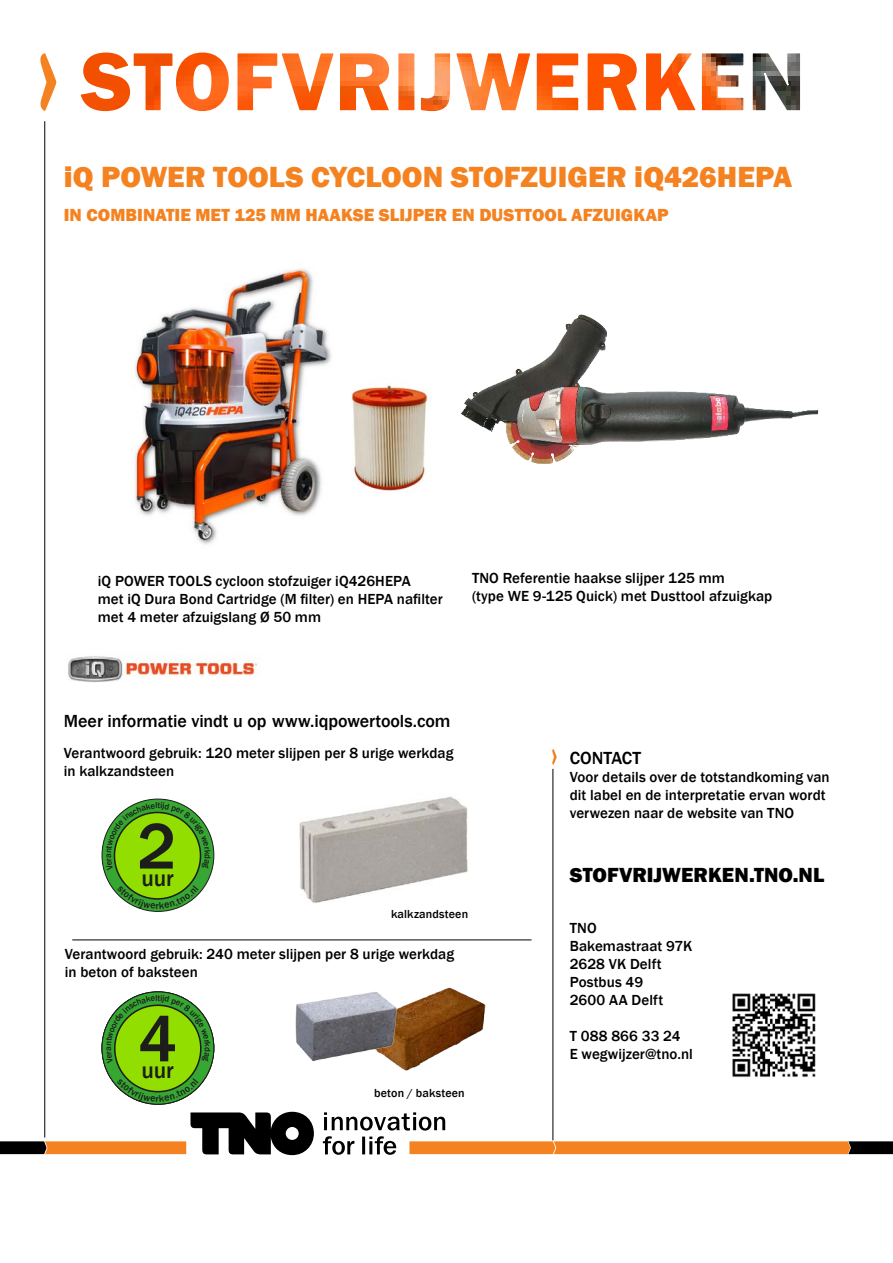
<style>
.page{position:relative;width:893px;height:1263px;background:#fff}
.page>*{position:absolute;margin:0;border:0;box-sizing:border-box;transform-origin:0 0}
.t1{font:500 67.05px "Franklin Gothic";color:#1d1d1b}
.t2{font:42.6px "Myriad Pro";color:#1d1d1b}
.t3{font:800 30px "Franklin Gothic";color:#f58220}
.t4{font:500 23.1px "Franklin Gothic";color:#1d1d1b}
.t5{font:800 21px "Franklin Gothic";color:#000}
.t6{font:800 18px "Franklin Gothic";letter-spacing:.005em;color:#f58220}
.t7{font:500 18px "Franklin Gothic";letter-spacing:-.005em;color:#000}
.t8{font:500 15px/18px "Franklin Gothic";letter-spacing:.005em;color:#000}
.t9{font:14.7px "Myriad Pro";color:#1d1d1b}
.t10{font:500 12px "Franklin Gothic";letter-spacing:.015em;color:#000}
</style>
<div class="page">
<svg style="left:44px;top:702px;width:1px;height:12px"></svg>
<hr style="left:45px;top:121px;width:1px;height:1016px;background:#000">
<hr style="left:553px;top:769px;width:1px;height:371px;background:#000">
<svg style="left:552px;top:749px;width:5px;height:16px"></svg>
<svg style="left:80px;top:52px;width:721px;height:60px"></svg>
<svg style="left:40px;top:53px;width:16px;height:58px"></svg>
<hr style="left:72px;top:940px;width:459px;height:1px;background:#000">
<img style="left:68px;top:653px;width:192px;height:29px">
<img style="left:732px;top:993px;width:84px;height:84px">
<img style="left:132px;top:268px;width:199px;height:277px">
<img style="left:460px;top:314px;width:359px;height:150px">
<img style="left:398px;top:987px;width:88px;height:84px">
<img style="left:295px;top:987px;width:113px;height:79px">
<img style="left:299px;top:796px;width:169px;height:107px">
<svg style="left:102px;top:992px;width:112px;height:112px"></svg>
<div style="left:115px;top:1005px;width:86px;height:87px;background:#92de00;border-radius:50%"></div>
<svg style="left:102px;top:799px;width:112px;height:112px"></svg>
<div style="left:114px;top:812px;width:86px;height:87px;background:#92de00;border-radius:50%"></div>
<img style="left:351px;top:385px;width:80px;height:106px">
<svg style="left:106px;top:995px;width:105px;height:69px"></svg>
<svg style="left:0;top:1078px;width:893px;height:78px"></svg>
<svg style="left:106px;top:802px;width:105px;height:69px"></svg>
<svg style="left:117px;top:885px;width:82px;height:24px"></svg>
<h3 class="t3" style="left:64px;top:157px;width:730px">iQ POWER TOOLS CYCLOON STOFZUIGER iQ426HEPA</h3>
<p class="t6" style="left:64px;top:203px;width:606px">IN COMBINATIE MET 125 MM HAAKSE SLIJPER EN DUSTTOOL AFZUIGKAP</p>
<p class="t8" style="left:98px;top:572px;width:346px">iQ POWER TOOLS cycloon stofzuiger iQ426HEPA<br>met iQ Dura Bond Cartridge (M filter) en HEPA nafilter met 4 meter afzuigslang Ø 50 mm</p>
<p class="t8" style="left:472px;top:569px;width:302px">TNO Referentie haakse slijper 125 mm<br>(type WE 9-125 Quick) met Dusttool afzuigkap</p>
<p class="t7" style="left:64px;top:710px;width:388px">Meer informatie vindt u op www.iqpowertools.com</p>
<p class="t8" style="left:64px;top:744px;width:391px">Verantwoord gebruik: 120 meter slijpen per 8 urige werkdag in kalkzandsteen</p>
<h1 class="t1" style="left:137px;top:805px;width:41px">2</h1>
<h3 class="t4" style="left:141px;top:863px;width:34px">uur</h3>
<h2 class="t2" style="left:147px;top:825px;width:23px">8</h2>
<p class="t9" style="left:148px;top:864px;width:22px">uur</p>
<p class="t7" style="left:570px;top:747px;width:73px">CONTACT</p>
<p class="t8" style="left:570px;top:768px;width:261px">Voor details over de totstandkoming van dit label en de interpretatie ervan wordt verwezen naar de website van TNO</p>
<h3 class="t5" style="left:570px;top:861px;width:256px">STOFVRIJWERKEN.TNO.NL</h3>
<p class="t10" style="left:391px;top:907px;width:79px">kalkzandsteen</p>
<p class="t8" style="left:65px;top:945px;width:391px">Verantwoord gebruik: 240 meter slijpen per 8 urige werkdag in beton of baksteen</p>
<h1 class="t1" style="left:138px;top:997px;width:41px">4</h1>
<h3 class="t4" style="left:141px;top:1056px;width:34px">uur</h3>
<h1 class="t1" style="left:138px;top:997px;width:41px">8</h1>
<h2 class="t2" style="left:147px;top:1018px;width:23px">8</h2>
<p class="t9" style="left:148px;top:1056px;width:22px">uur</p>
<p class="t10" style="left:374px;top:1086px;width:92px">beton / baksteen</p>
<p class="t8" style="left:570px;top:919px;width:124px">TNO<br>Bakemastraat 97K<br>2628 VK Delft<br>Postbus 49<br>2600 AA Delft</p>
<p class="t8" style="left:570px;top:1027px;width:125px">T 088 866 33 24<br>E wegwijzer@tno.nl</p>
</div>
